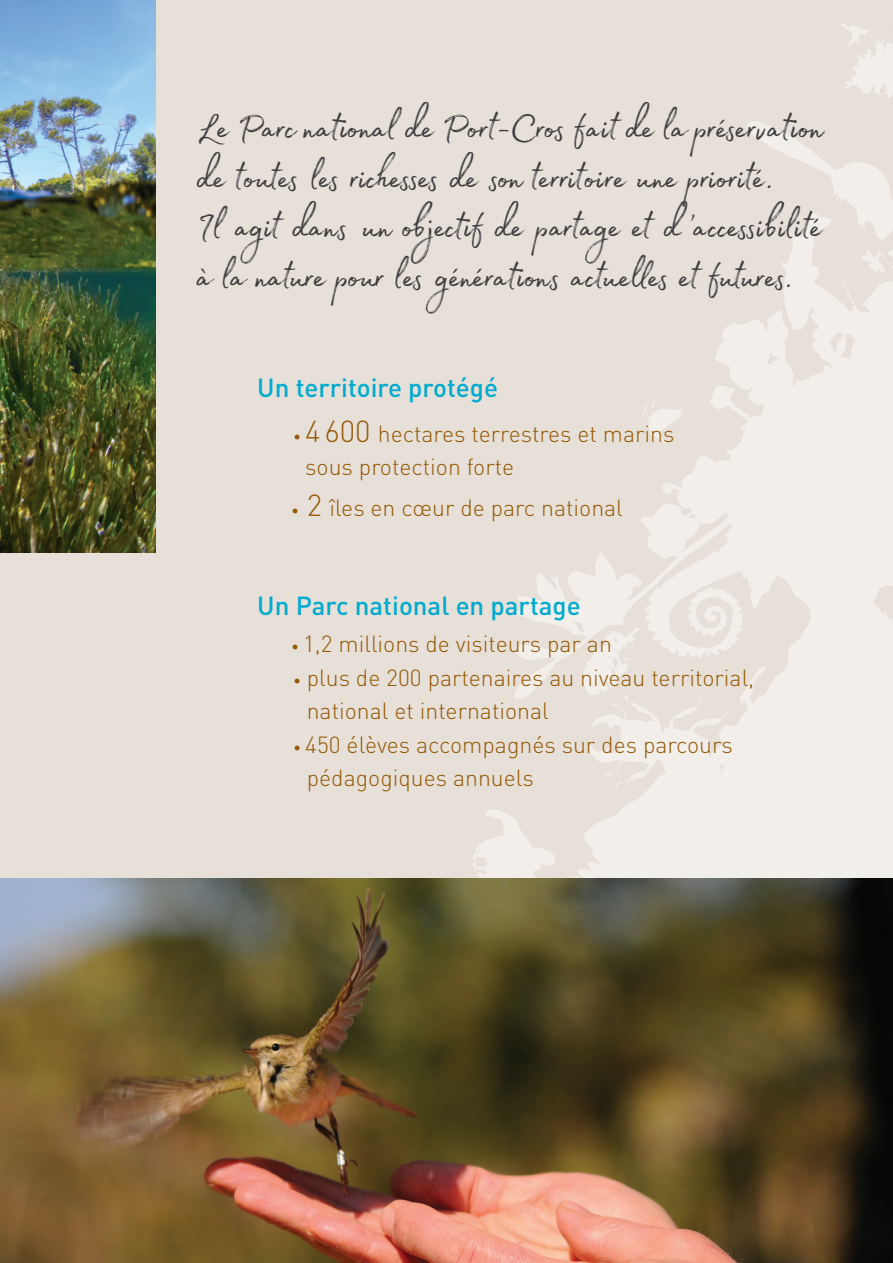
<style>
.page{position:relative;width:893px;height:1263px;background:#e6e0d9}
.page>*{position:absolute;margin:0;border:0;box-sizing:border-box;transform-origin:0 0}
.t1{font:47.25px/49.5px "Madelyn";letter-spacing:-.02em;color:#3e3e3f}
.t2{font:500 25.95px "DIN";color:#00abcd}
.t3{font:300 23.1px/33.6px "DIN";color:#965803}
.s1{font-size:14.85px}
.s2{font-size:30px}
</style>
<div class="page">
<svg style="left:472px;top:278px;width:421px;height:600px"></svg>
<svg style="left:747px;top:23px;width:146px;height:255px"></svg>
<img style="left:0;top:0;width:155px;height:553px">
<img style="left:0;top:878px;width:893px;height:385px">
<h1 class="t1" style="left:197px;top:95px;width:627px">Le Parc national de Port-Cros fait de la préservation de toutes les richesses de son territoire une priorité.<br>Il agit dans un objectif de partage et d ’accessibilité à la nature pour les générations actuelles et futures.</h1>
<p class="t2" style="left:257px;top:371px;width:242px">Un territoire protégé</p>
<p class="t3" style="left:305px;top:416px;width:371px;text-indent:-12px"><span class="s1">•</span> <span class="s2">4600</span> hectares terrestres et marins sous protection forte</p>
<p class="t3" style="left:291px;top:490px;width:333px"><span class="s1">•</span> <span class="s2">2</span> îles en cœur de parc national</p>
<p class="t2" style="left:257px;top:589px;width:325px">Un Parc national en partage</p>
<p class="t3" style="left:291px;top:627px;width:322px"><span class="s1">•</span> 1,2 millions de visiteurs par an</p>
<p class="t3" style="left:307px;top:660px;width:449px;text-indent:-14px"><span class="s1">•</span> plus de 200 partenaires au niveau territorial, national et international</p>
<p class="t3" style="left:307px;top:728px;width:427px;text-indent:-14px"><span class="s1">•</span> 450 élèves accompagnés sur des parcours pédagogiques annuels</p>
</div>
